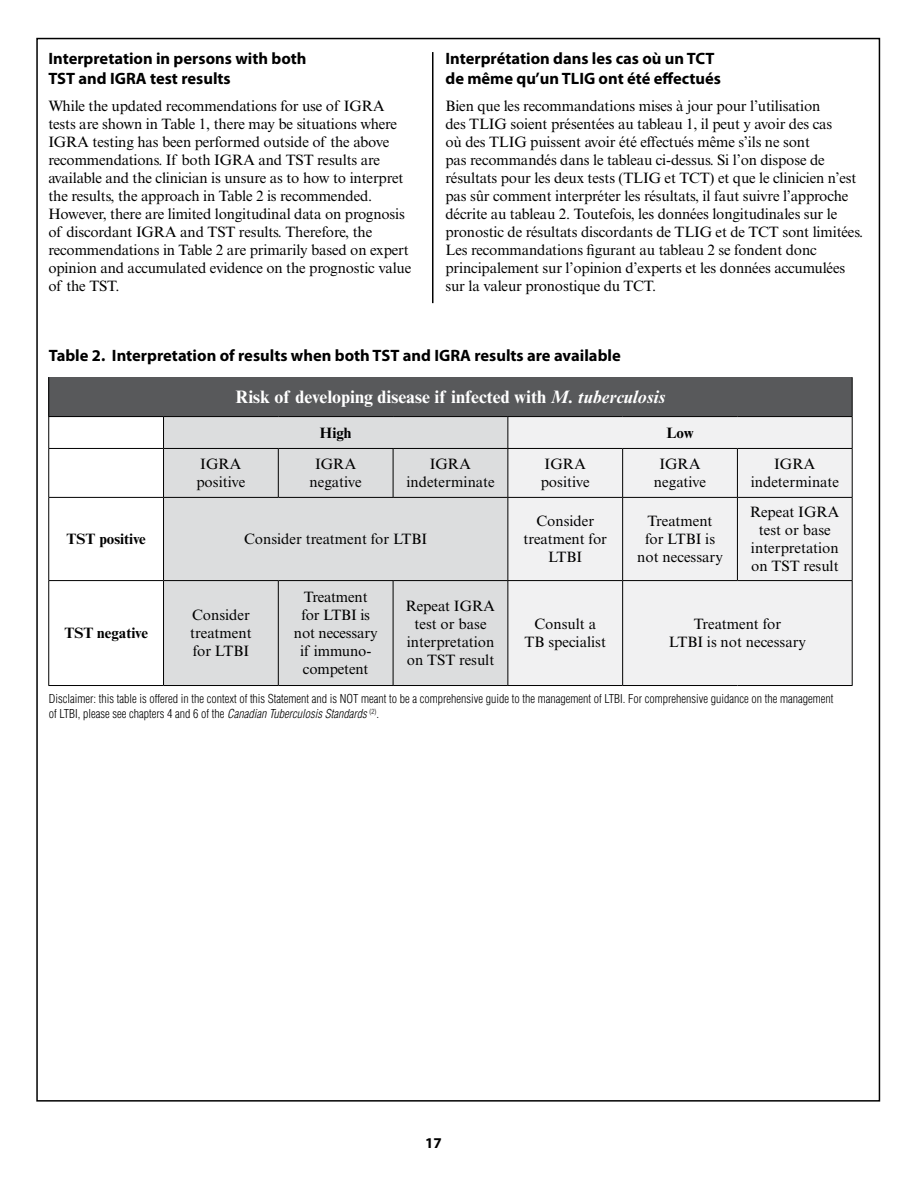
<style>
.page{position:relative;width:918px;height:1188px;background:#fff}
.page>*{position:absolute;margin:0;border:0;box-sizing:border-box;transform-origin:0 0}
.t1{font:700 18px "Times New Roman MT Std";color:#fff}
.t2{font:700 16.5px/19.8px "Myriad Pro";color:#000}
.t3{font:15px/18px "Times New Roman MT Std";letter-spacing:-.01em;color:#000;text-align:center}
.t4{font:700 15px "Times New Roman MT Std";color:#000}
.t5{font:700 15px "Myriad Pro";color:#000}
.t6{font:300 condensed 12px/14.4px "Helvetica LT Std";color:#000}
.s1{font-style:italic}
</style>
<div class="page">
<hr style="left:432px;top:52px;width:2px;height:251px;background:#000">
<div style="left:49px;top:377px;width:803px;height:40px;background:#58595b"></div>
<div style="left:164px;top:417px;width:343px;height:268px;background:#dcddde"></div>
<div style="left:508px;top:417px;width:344px;height:268px;background:#f1f1f2"></div>
<hr style="left:48px;top:377px;width:1px;height:39px;background:#000">
<hr style="left:852px;top:377px;width:1px;height:39px;background:#000">
<hr style="left:48px;top:416px;width:116px;height:1px;background:#000">
<hr style="left:48px;top:417px;width:1px;height:31px;background:#000">
<hr style="left:164px;top:416px;width:114px;height:1px;background:#000">
<hr style="left:163px;top:417px;width:1px;height:31px;background:#000">
<hr style="left:278px;top:416px;width:115px;height:1px;background:#000">
<hr style="left:393px;top:416px;width:115px;height:1px;background:#000">
<hr style="left:508px;top:416px;width:115px;height:1px;background:#000">
<hr style="left:507px;top:417px;width:1px;height:31px;background:#000">
<hr style="left:623px;top:416px;width:114px;height:1px;background:#000">
<hr style="left:737px;top:416px;width:116px;height:1px;background:#000">
<hr style="left:852px;top:417px;width:1px;height:31px;background:#000">
<hr style="left:48px;top:448px;width:116px;height:1px;background:#000">
<hr style="left:48px;top:449px;width:1px;height:48px;background:#000">
<hr style="left:164px;top:448px;width:114px;height:1px;background:#000">
<hr style="left:163px;top:449px;width:1px;height:48px;background:#000">
<hr style="left:278px;top:448px;width:115px;height:1px;background:#000">
<hr style="left:278px;top:449px;width:1px;height:48px;background:#000">
<hr style="left:393px;top:448px;width:115px;height:1px;background:#000">
<hr style="left:393px;top:449px;width:1px;height:48px;background:#000">
<hr style="left:508px;top:448px;width:115px;height:1px;background:#000">
<hr style="left:507px;top:449px;width:1px;height:48px;background:#000">
<hr style="left:623px;top:448px;width:114px;height:1px;background:#000">
<hr style="left:622px;top:449px;width:1px;height:48px;background:#000">
<hr style="left:737px;top:448px;width:116px;height:1px;background:#000">
<hr style="left:737px;top:449px;width:1px;height:48px;background:#000">
<hr style="left:852px;top:449px;width:1px;height:48px;background:#000">
<hr style="left:48px;top:497px;width:116px;height:1px;background:#000">
<hr style="left:48px;top:498px;width:1px;height:82px;background:#000">
<hr style="left:164px;top:497px;width:114px;height:1px;background:#000">
<hr style="left:163px;top:498px;width:1px;height:82px;background:#000">
<hr style="left:278px;top:497px;width:115px;height:1px;background:#000">
<hr style="left:393px;top:497px;width:115px;height:1px;background:#000">
<hr style="left:508px;top:497px;width:115px;height:1px;background:#000">
<hr style="left:507px;top:498px;width:1px;height:82px;background:#000">
<hr style="left:623px;top:497px;width:114px;height:1px;background:#000">
<hr style="left:622px;top:498px;width:1px;height:82px;background:#000">
<hr style="left:737px;top:497px;width:116px;height:1px;background:#000">
<hr style="left:737px;top:498px;width:1px;height:82px;background:#000">
<hr style="left:852px;top:498px;width:1px;height:82px;background:#000">
<hr style="left:48px;top:580px;width:116px;height:1px;background:#000">
<hr style="left:48px;top:581px;width:1px;height:104px;background:#000">
<hr style="left:164px;top:580px;width:114px;height:1px;background:#000">
<hr style="left:163px;top:581px;width:1px;height:104px;background:#000">
<hr style="left:278px;top:580px;width:115px;height:1px;background:#000">
<hr style="left:278px;top:581px;width:1px;height:104px;background:#000">
<hr style="left:393px;top:580px;width:115px;height:1px;background:#000">
<hr style="left:393px;top:581px;width:1px;height:104px;background:#000">
<hr style="left:508px;top:580px;width:115px;height:1px;background:#000">
<hr style="left:507px;top:581px;width:1px;height:104px;background:#000">
<hr style="left:623px;top:580px;width:114px;height:1px;background:#000">
<hr style="left:622px;top:581px;width:1px;height:104px;background:#000">
<hr style="left:737px;top:580px;width:116px;height:1px;background:#000">
<hr style="left:852px;top:581px;width:1px;height:104px;background:#000">
<hr style="left:48px;top:685px;width:116px;height:1px;background:#000">
<hr style="left:164px;top:685px;width:114px;height:1px;background:#000">
<hr style="left:278px;top:685px;width:115px;height:1px;background:#000">
<hr style="left:393px;top:685px;width:115px;height:1px;background:#000">
<hr style="left:508px;top:685px;width:115px;height:1px;background:#000">
<hr style="left:623px;top:685px;width:114px;height:1px;background:#000">
<hr style="left:737px;top:685px;width:116px;height:1px;background:#000">
<p class="t2" style="left:48px;top:48px;width:260px">Interpretation in persons with both<br>TST and IGRA test results</p>
<p class="t3" style="left:48px;top:97px;width:364px;text-align:left">While the updated recommendations for use of IGRA tests are shown in Table 1, there may be situations where IGRA testing has been performed outside of the above recommendations. If both IGRA and TST results are available and the clinician is unsure as to how to interpret the results, the approach in Table 2 is recommended.<br>However, there are limited longitudinal data on prognosis of discordant IGRA and TST results. Therefore, the recommendations in Table 2 are primarily based on expert opinion and accumulated evidence on the prognostic value of the TST.</p>
<p class="t2" style="left:446px;top:48px;width:277px">Interprétation dans les cas où un TCT de même qu’un TLIG ont été effectués</p>
<p class="t3" style="left:446px;top:97px;width:419px;text-align:left">Bien que les recommandations mises à jour pour l’utilisation<br>des TLIG soient présentées au tableau 1, il peut y avoir des cas<br>où des TLIG puissent avoir été effectués même s’ils ne sont<br>pas recommandés dans le tableau ci-dessus. Si l’on dispose de résultats pour les deux tests (TLIG et TCT) et que le clinicien n’est pas sûr comment interpréter les résultats, il faut suivre l’approche décrite au tableau 2. Toutefois, les données longitudinales sur le pronostic de résultats discordants de TLIG et de TCT sont limitées.<br>Les recommandations figurant au tableau 2 se fondent donc principalement sur l’opinion d’experts et les données accumulées sur la valeur pronostique du TCT.</p>
<p class="t2" style="left:49px;top:345px;width:574px">Table 2. Interpretation of results when both TST and IGRA results are available</p>
<p class="t1" style="left:235px;top:386px;width:432px">Risk of developing disease if infected with <span class="s1">M. tuberculosis</span></p>
<p class="t4" style="left:320px;top:424px;width:33px">High</p>
<p class="t4" style="left:666px;top:424px;width:29px">Low</p>
<p class="t3" style="left:196px;top:455px;width:51px;text-align:left">IGRA positive</p>
<p class="t3" style="left:310px;top:455px;width:54px">IGRA negative</p>
<p class="t3" style="left:406px;top:455px;width:90px">IGRA indeterminate</p>
<p class="t3" style="left:541px;top:455px;width:51px;text-align:left">IGRA positive</p>
<p class="t3" style="left:654px;top:455px;width:54px">IGRA negative</p>
<p class="t3" style="left:751px;top:455px;width:90px">IGRA indeterminate</p>
<p class="t4" style="left:67px;top:530px;width:81px">TST positive</p>
<p class="t3" style="left:244px;top:530px;width:185px">Consider treatment for LTBI</p>
<p class="t4" style="left:64px;top:624px;width:85px">TST negative</p>
<p class="t3" style="left:190px;top:606px;width:63px;text-align:justify">Consider treatment for LTBI</p>
<p class="t3" style="left:294px;top:588px;width:85px">Treatment for LTBI is not necessary if immuno&shy;competent</p>
<p class="t3" style="left:406px;top:597px;width:91px">Repeat IGRA test or base interpretation on TST result</p>
<p class="t3" style="left:523px;top:512px;width:85px">Consider treatment for<br>LTBI</p>
<p class="t3" style="left:637px;top:512px;width:87px">Treatment for LTBI is not necessary</p>
<p class="t3" style="left:750px;top:503px;width:91px">Repeat IGRA test or base interpretation on TST result</p>
<p class="t3" style="left:525px;top:615px;width:83px">Consult a<br>TB specialist</p>
<p class="t3" style="left:669px;top:615px;width:139px">Treatment for<br>LTBI is not necessary</p>
<p class="t6" style="left:49px;top:692px;width:786px">Disclaimer: this table is offered in the context of this Statement and is NOT meant to be a comprehensive guide to the management of LTBI. For comprehensive guidance on the management of LTBI, please see chapters 4 and 6 of the <span class="s1">Canadian Tuberculosis Standards</span> <sup>(2)</sup>.</p>
<p class="t5" style="left:425px;top:1133px;width:18px">17</p>
</div>
